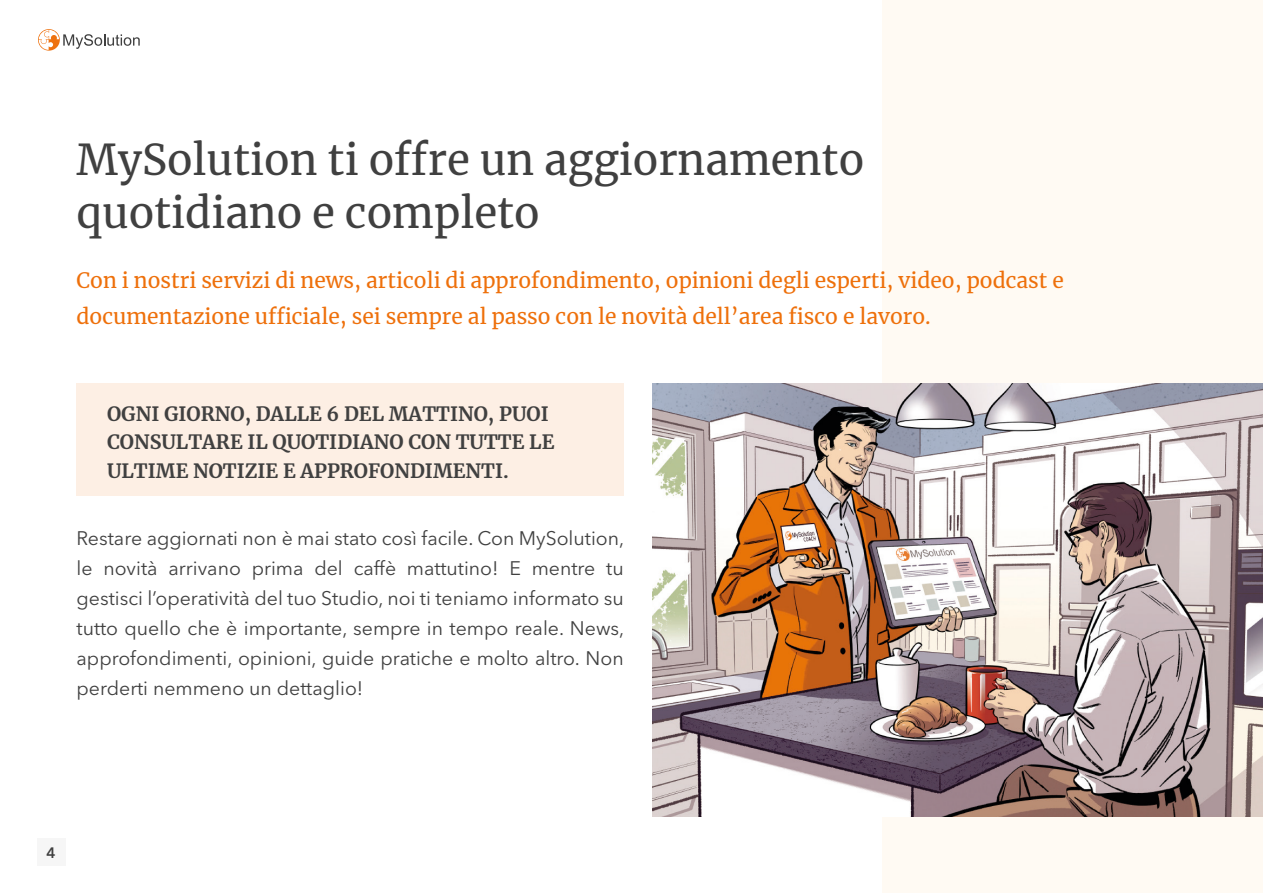
<style>
.page{position:relative;width:1263px;height:893px;background:#fff}
.page>*{position:absolute;margin:0;border:0;box-sizing:border-box;transform-origin:0 0}
.t1{font:42px "Merriweather";color:#404040}
.t2{font:21px/36px "Merriweather";color:#ee700b}
.t3{font:19.5px/30px "Avenir Next LT Pro";color:#404040;text-align:justify}
.t4{font:700 19.5px/28.5px "Merriweather";color:#404040}
.t5{font:600 15px "Avenir Next LT Pro";color:#404040}
</style>
<div class="page">
<svg style="left:38px;top:29px;width:102px;height:22px"></svg>
<div style="left:37px;top:839px;width:28px;height:27px;background:#f6f6f6"></div>
<div style="left:882px;top:0;width:381px;height:893px;background:#fffaf3"></div>
<div style="left:77px;top:384px;width:547px;height:112px;background:#fdefe4"></div>
<img style="left:652px;top:384px;width:611px;height:432px">
<p class="t1" style="left:77px;top:131px;width:789px">MySolution ti offre un aggiornamento</p>
<p class="t1" style="left:77px;top:183px;width:465px">quotidiano e completo</p>
<p class="t2" style="left:77px;top:262px;width:989px">Con i nostri servizi di news, articoli di approfondimento, opinioni degli esperti, video, podcast e documentazione ufficiale, sei sempre al passo con le novità dell’area fisco e lavoro.</p>
<p class="t4" style="left:107px;top:399px;width:449px">OGNI GIORNO, DALLE 6 DEL MATTINO, PUOI<br>CONSULTARE IL QUOTIDIANO CON TUTTE LE<br>ULTIME NOTIZIE E APPROFONDIMENTI.</p>
<p class="t3" style="left:77px;top:523px;width:549px">Restare aggiornati non è mai stato così facile. Con MySolution, le novità arrivano prima del caffè mattutino! E mentre tu gestisci l’operatività del tuo Studio, noi ti teniamo informato su tutto quello che è importante, sempre in tempo reale. News, approfondimenti, opinioni, guide pratiche e molto altro. Non perderti nemmeno un dettaglio!</p>
<p class="t5" style="left:46px;top:844px;width:11px">4</p>
</div>
